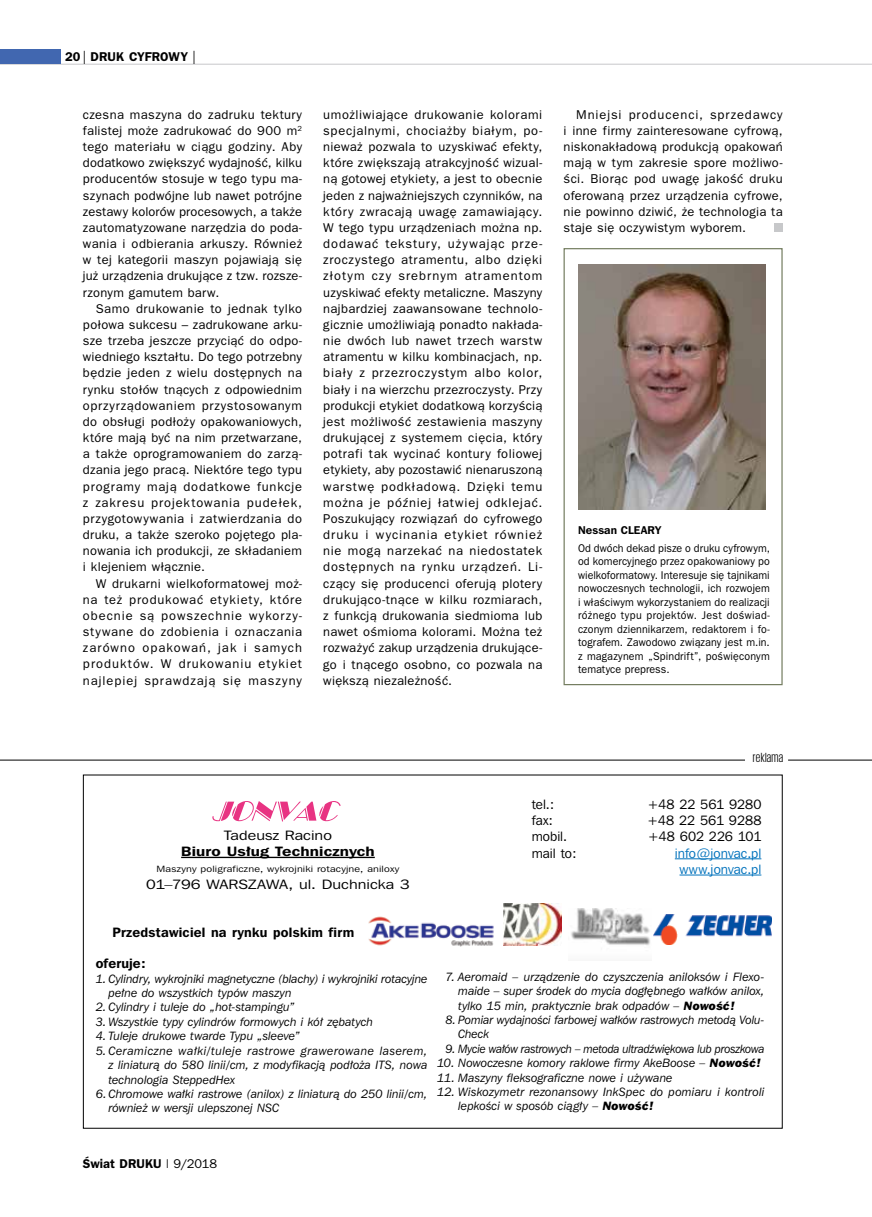
<style>
.page{position:relative;width:872px;height:1217px;background:#fff}
.page>*{position:absolute;margin:0;border:0;box-sizing:border-box;transform-origin:0 0}
.t1{font:13.5px "Frnk Goth ITC Bk PL";letter-spacing:.005em;color:#000}
.t2{font:13.5px "Frnk Goth ITC Bk PL";letter-spacing:.005em;color:#000;scale:1.2 1}
.t3{font:13.5px "Frnk Goth ITC Dm PL";letter-spacing:.02em;color:#000}
.t4{font:13.5px/16.2px "Frnk Goth ITC Bk PL";letter-spacing:.005em;color:#0072bc;text-align:center}
.t5{font:13.5px "Frnk Goth ITC Dm PL";letter-spacing:.02em;color:#000;scale:1.2 1}
.t6{font:13.5px "Giorgio Sans";letter-spacing:.025em;color:#000}
.t7{font:12.75px/16.2px "Frankfurt Gothic";letter-spacing:.025em;color:#000;text-align:justify}
.t8{font:700 12.75px "Frankfurt Gothic";letter-spacing:.005em;color:#000}
.t9{font:italic 12px/14.4px "Frnk Goth ITC Bk PL";letter-spacing:.01em;color:#000}
.t10{font:italic 12px "Frnk Goth ITC Bk PL";letter-spacing:-.015em;color:#000}
.t11{font:11.25px/13.5px "Frankfurt Gothic";letter-spacing:.015em;color:#000;text-align:justify;scale:.95 1}
.t12{font:11.25px "Frnk Goth ITC Dm PL";letter-spacing:.01em;color:#000}
.t13{font:9px "Frnk Goth ITC Bk PL";letter-spacing:.02em;color:#000;scale:1.2 1}
.s1{font-weight:400;font-size:19.2px}
.s2{font-family:"Frnk Goth ITC Hv PL"}
.s3{font-weight:400}
</style>
<div class="page">
<hr style="left:0;top:64px;width:872px;height:1px;background:#c7c8ca">
<div style="left:0;top:49px;width:61px;height:15px;background:#4167b0"></div>
<div style="left:563px;top:248px;width:219px;height:437px;border:1px solid #747d60"></div>
<img style="left:579px;top:264px;width:186px;height:245px">
<img style="left:503px;top:903px;width:59px;height:42px">
<hr style="left:181px;top:856px;width:194px;height:1px;background:#000">
<hr style="left:675px;top:858px;width:86px;height:1px;background:#0072bc">
<hr style="left:679px;top:874px;width:82px;height:1px;background:#0072bc">
<img style="left:653px;top:914px;width:118px;height:30px">
<svg style="left:212px;top:801px;width:129px;height:20px"></svg>
<img style="left:571px;top:908px;width:79px;height:37px">
<img style="left:368px;top:916px;width:126px;height:31px">
<hr style="left:0;top:759px;width:745px;height:1px;background:#000">
<hr style="left:788px;top:759px;width:84px;height:1px;background:#000">
<div style="left:774px;top:223px;width:8px;height:9px;background:#c7c8ca"></div>
<p class="t8" style="left:65px;top:49px;width:132px">20 <span class="s1">|</span> DRUK CYFROWY <span class="s1">|</span></p>
<p class="t7" style="left:83px;top:106px;width:221px">czesna maszyna do zadruku tektury falistej może zadrukować do 900 m<sup>2 </sup>tego materiału w ciągu godziny. Aby dodatkowo zwiększyć wydajność, kilku producentów stosuje w tego typu ma&shy;szynach podwójne lub nawet potrójne zestawy kolorów procesowych, a także zautomatyzowane narzędzia do poda&shy;wania i odbierania arkuszy. Również w tej kategorii maszyn pojawiają się już urządzenia drukujące z tzw. rozsze&shy;rzonym gamutem barw.</p>
<p class="t7" style="left:83px;top:300px;width:221px;text-indent:13px">Samo drukowanie to jednak tylko połowa sukcesu – zadrukowane arku&shy;sze trzeba jeszcze przyciąć do odpo&shy;wiedniego kształtu. Do tego potrzebny będzie jeden z wielu dostępnych na rynku stołów tnących z odpowiednim oprzyrządowaniem przystosowanym do obsługi podłoży opakowaniowych, które mają być na nim przetwarzane, a także oprogramowaniem do zarzą&shy;dzania jego pracą. Niektóre tego typu programy mają dodatkowe funkcje z zakresu projektowania pudełek, przygotowywania i zatwierdzania do druku, a także szeroko pojętego pla&shy;nowania ich produkcji, ze składaniem i klejeniem włącznie.</p>
<p class="t7" style="left:83px;top:575px;width:221px;text-indent:13px">W drukarni wielkoformatowej moż&shy;na też produkować etykiety, które obecnie są powszechnie wykorzy&shy;stywane do zdobienia i oznaczania zarówno opakowań, jak i samych produktów. W drukowaniu etykiet najlepiej sprawdzają się maszyny</p>
<p class="t7" style="left:323px;top:106px;width:220px">umożliwiające drukowanie kolorami specjalnymi, chociażby białym, po&shy;nieważ pozwala to uzyskiwać efekty, które zwiększają atrakcyjność wizual&shy;ną gotowej etykiety, a jest to obecnie jeden z najważniejszych czynników, na który zwracają uwagę zamawiający.<br>W tego typu urządzeniach można np. dodawać tekstury, używając prze&shy;zroczystego atramentu, albo dzięki złotym czy srebrnym atramentom uzyskiwać efekty metaliczne. Maszyny najbardziej zaawansowane technolo&shy;gicznie umożliwiają ponadto nakłada&shy;nie dwóch lub nawet trzech warstw atramentu w kilku kombinacjach, np. biały z przezroczystym albo kolor, biały i na wierzchu przezroczysty. Przy produkcji etykiet dodatkową korzyścią jest możliwość zestawienia maszyny drukującej z systemem cięcia, który potrafi tak wycinać kontury foliowej etykiety, aby pozostawić nienaruszoną warstwę podkładową. Dzięki temu można je później łatwiej odklejać.<br>Poszukujący rozwiązań do cyfrowego druku i wycinania etykiet również nie mogą narzekać na niedostatek dostępnych na rynku urządzeń. Li&shy;czący się producenci oferują plotery drukująco-tnące w kilku rozmiarach, z funkcją drukowania siedmioma lub nawet ośmioma kolorami. Można też rozważyć zakup urządzenia drukujące&shy;go i tnącego osobno, co pozwala na większą niezależność.</p>
<p class="t7" style="left:563px;top:106px;width:221px;text-indent:13px">Mniejsi producenci, sprzedawcy i inne firmy zainteresowane cyfrową, niskonakładową produkcją opakowań mają w tym zakresie spore możliwo&shy;ści. Biorąc pod uwagę jakość druku oferowaną przez urządzenia cyfrowe, nie powinno dziwić, że technologia ta staje się oczywistym wyborem.</p>
<p class="t12" style="left:578px;top:523px;width:84px">Nessan CLEARY</p>
<p class="t11" style="left:578px;top:541px;width:203px">Od dwóch dekad pisze o druku cyfrowym, od komercyjnego przez opakowaniowy po wielkoformatowy. Interesuje się tajnikami nowoczesnych technologii, ich rozwojem i właściwym wykorzystaniem do realizacji różnego typu projektów. Jest doświad&shy;czonym dziennikarzem, redaktorem i fo&shy;tografem. Zawodowo związany jest m.in. z magazynem „Spindrift”, poświęconym tematyce prepress.</p>
<p class="t6" style="left:753px;top:750px;width:32px">reklama</p>
<p class="t2" style="left:224px;top:826px;width:91px">Tadeusz Racino</p>
<p class="t5" style="left:181px;top:842px;width:163px">Biuro Usług Technicznych</p>
<p class="t13" style="left:157px;top:863px;width:204px">Maszyny poligraficzne, wykrojniki rotacyjne, aniloxy</p>
<p class="t2" style="left:146px;top:875px;width:221px">01–796 WARSZAWA, ul. Duchnicka 3</p>
<p class="t3" style="left:112px;top:923px;width:243px">Przedstawiciel na rynku polskim firm</p>
<p class="t3" style="left:96px;top:954px;width:51px">oferuje:</p>
<p class="t9" style="left:108px;top:970px;width:320px;text-indent:-13px">1. Cylindry, wykrojniki magnetyczne (blachy) i wykrojniki rotacyjne pełne do wszystkich typów maszyn</p>
<p class="t9" style="left:96px;top:999px;width:200px">2. Cylindry i tuleje do „hot-stampingu”</p>
<p class="t9" style="left:96px;top:1013px;width:279px">3. Wszystkie typy cylindrów formowych i kół zębatych</p>
<p class="t9" style="left:96px;top:1028px;width:206px">4. Tuleje drukowe twarde Typu „sleeve”</p>
<p class="t9" style="left:108px;top:1042px;width:320px;text-align:justify;text-indent:-13px">5. Ceramiczne wałki/tuleje rastrowe grawerowane laserem, z liniaturą do 580 linii/cm, z modyfikacją podłoża ITS, nowa technologia SteppedHex</p>
<p class="t9" style="left:108px;top:1085px;width:320px;text-indent:-13px">6. Chromowe wałki rastrowe (anilox) z liniaturą do 250 linii/cm, również w wersji ulepszonej NSC</p>
<p class="t1" style="left:532px;top:795px;width:24px">tel.:</p>
<p class="t1" style="left:647px;top:795px;width:115px">+48 22 561 9280</p>
<p class="t1" style="left:532px;top:812px;width:23px">fax:</p>
<p class="t1" style="left:647px;top:812px;width:116px">+48 22 561 9288</p>
<p class="t1" style="left:532px;top:828px;width:37px">mobil.</p>
<p class="t1" style="left:648px;top:828px;width:115px">+48 602 226 101</p>
<p class="t1" style="left:532px;top:844px;width:46px">mail to:</p>
<p class="t4" style="left:675px;top:844px;width:88px">info@jonvac.pl www.jonvac.pl</p>
<p class="t9" style="left:458px;top:968px;width:308px;text-align:justify;text-indent:-13px">7. Aeromaid – urządzenie do czyszczenia aniloksów i Flexo&shy;maide – super środek do mycia dogłębnego wałków anilox, tylko 15 min, praktycznie brak odpadów – <span class="s2">Nowość!</span></p>
<p class="t9" style="left:458px;top:1012px;width:308px;text-indent:-13px">8. Pomiar wydajności farbowej wałków rastrowych metodą Volu-<br>Check</p>
<p class="t10" style="left:445px;top:1040px;width:320px">9. Mycie wałów rastrowych – metoda ultradźwiękowa lub proszkowa</p>
<p class="t9" style="left:437px;top:1055px;width:325px">10. Nowoczesne komory raklowe firmy AkeBoose – <span class="s2">Nowość!</span></p>
<p class="t9" style="left:437px;top:1069px;width:237px">11. Maszyny fleksograficzne nowe i używane</p>
<p class="t9" style="left:458px;top:1084px;width:308px;text-indent:-21px">12. Wiskozymetr rezonansowy InkSpec do pomiaru i kontroli lepkości w sposób ciągły – <span class="s2">Nowość!</span></p>
<p class="t8" style="left:83px;top:1156px;width:136px">Świat DRUKU <span class="s3">| 9/2018</span></p>
</div>
